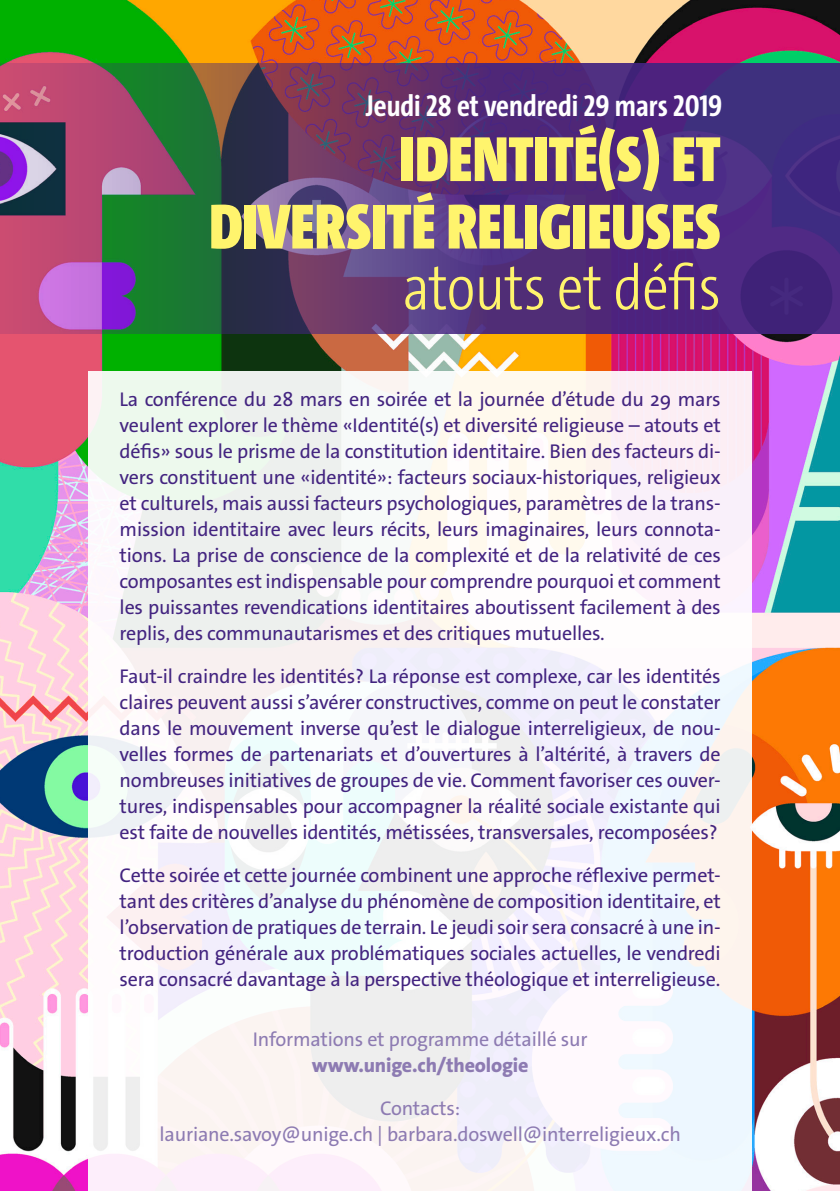
<style>
.page{position:relative;width:840px;height:1191px;background:#fff}
.page>*{position:absolute;margin:0;border:0;box-sizing:border-box;transform-origin:0 0}
.t1{font:900 64.6px/67.4px "The Sans Cd LF9";color:#fff46d;text-align:right}
.t2{font:300 64.6px "The Sans Cd LF3";color:#fff46d}
.t3{font:700 30.4px "The Sans Cd LF7";color:#fff}
.t4{font:20px/26px "The Sans Os F";letter-spacing:-.01em;color:#432480;text-align:justify}
.t5{font:20px/26px "The Sans Os F";letter-spacing:-.01em;color:#8d7bb2;text-align:center}
.t6{font:800 20px "The Sans Os F";letter-spacing:-.01em;color:#8d7bb2}
</style>
<div class="page">
<img style="left:0;top:0;width:839px;height:1191px">
<div style="left:88px;top:371px;width:663px;height:820px;background:#f8f6f9"></div>
<svg style="left:0;top:64px;width:839px;height:270px;background:#5b3e73"></svg>
<h2 class="t3" style="left:365px;top:87px;width:358px">Jeudi 28 et vendredi 29 mars 2019</h2>
<h1 class="t1" style="left:209px;top:123px;width:512px">IDENTITÉ(S) ET<br>DIVERSITÉ RELIGIEUSES</h1>
<h1 class="t2" style="left:403px;top:246px;width:319px">atouts et défis</h1>
<p class="t4" style="left:120px;top:386px;width:602px">La conférence du 28 mars en soirée et la journée d’étude du 29 mars veulent explorer le thème «Identité(s) et diversité religieuse – atouts et défis» sous le prisme de la constitution identitaire. Bien des facteurs di&shy;vers constituent une «identité»: facteurs sociaux-historiques, religieux et culturels, mais aussi facteurs psychologiques, paramètres de la trans&shy;mission identitaire avec leurs récits, leurs imaginaires, leurs connota&shy;tions. La prise de conscience de la complexité et de la relativité de ces composantes est indispensable pour comprendre pourquoi et comment les puissantes revendications identitaires aboutissent facilement à des replis, des communautarismes et des critiques mutuelles.</p>
<p class="t4" style="left:120px;top:663px;width:602px">Faut-il craindre les identités? La réponse est complexe, car les identités claires peuvent aussi s’avérer constructives, comme on peut le constater dans le mouvement inverse qu’est le dialogue interreligieux, de nou&shy;velles formes de partenariats et d’ouvertures à l’altérité, à travers de nombreuses initiatives de groupes de vie. Comment favoriser ces ouver&shy;tures, indispensables pour accompagner la réalité sociale existante qui est faite de nouvelles identités, métissées, transversales, recomposées?</p>
<p class="t4" style="left:120px;top:862px;width:602px">Cette soirée et cette journée combinent une approche réflexive permet&shy;tant des critères d’analyse du phénomène de composition identitaire, et l’observation de pratiques de terrain. Le jeudi soir sera consacré à une in&shy;troduction générale aux problématiques sociales actuelles, le vendredi sera consacré davantage à la perspective théologique et interreligieuse.</p>
<p class="t5" style="left:253px;top:1026px;width:336px">Informations et programme détaillé sur</p>
<p class="t6" style="left:312px;top:1052px;width:218px">www.unige.ch/theologie</p>
<p class="t5" style="left:159px;top:1095px;width:522px">Contacts:<br>lauriane.savoy@unige.ch | barbara.doswell@interreligieux.ch</p>
</div>
